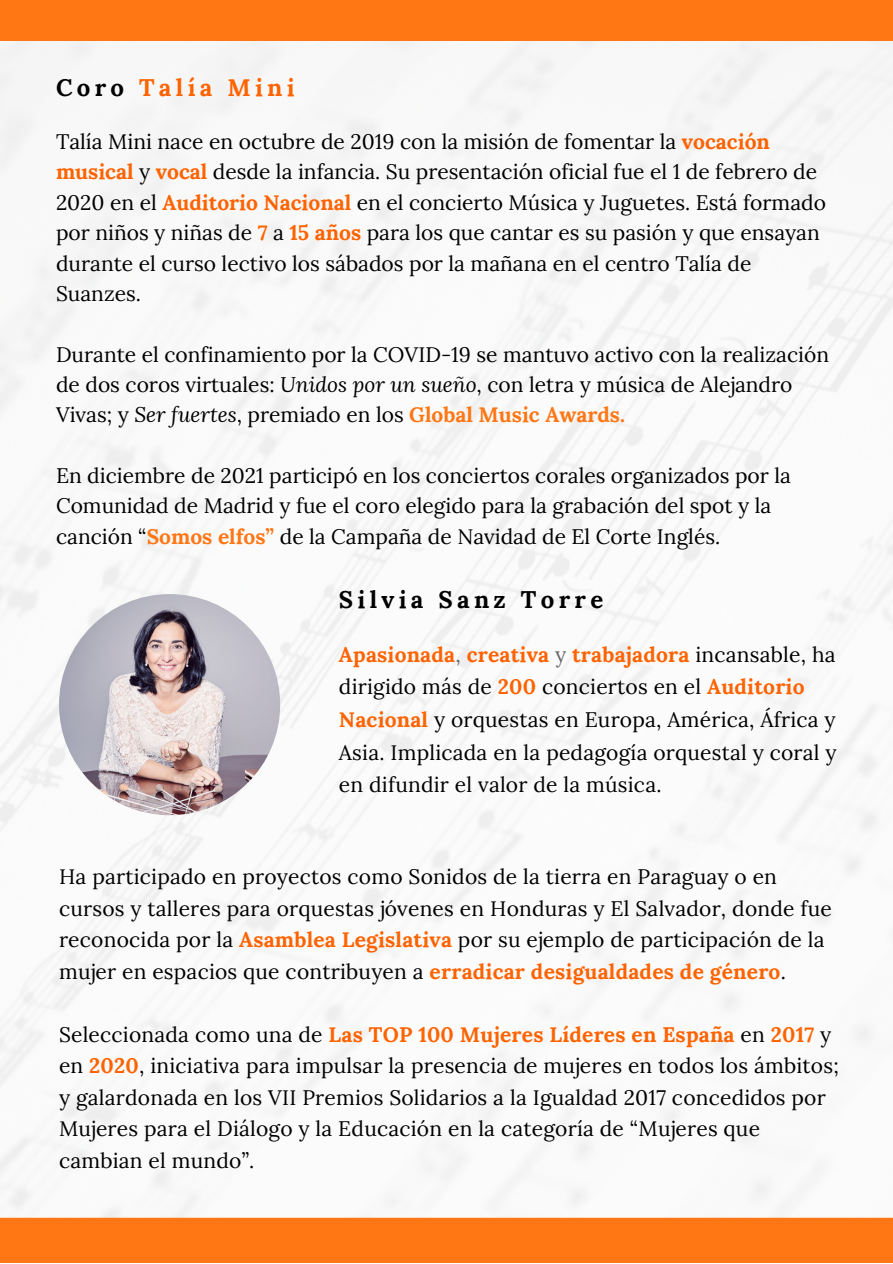
<style>
.page{position:relative;width:893px;height:1264px;background:#fff}
.page>*{position:absolute;margin:0;border:0;box-sizing:border-box;transform-origin:0 0}
.t1{font:700 24px "Lora";letter-spacing:.18em;color:#000}
.t2{font:700 24px "Lora";letter-spacing:.18em;color:#ff6300}
.t3{font:21px/30.3px "Lora";color:#000}
.s1{color:#000}
.s2{font-weight:700;color:#ff6300}
.s3{font-style:italic}
.s4{font-weight:700;color:#ff7715}
.s5{color:#666}
</style>
<div class="page">
<img style="left:59px;top:594px;width:221px;height:221px;border-radius:50%">
<div style="left:0;top:1217px;width:892px;height:45px;background:#ff7715"></div>
<div style="left:0;top:0;width:892px;height:41px;background:#ff7715"></div>
<p class="t2" style="left:56px;top:72px;width:240px"><span class="s1">Coro</span> Talía Mini</p>
<p class="t3" style="left:56px;top:126px;width:771px">Talía Mini nace en octubre de 2019 con la misión de fomentar la <span class="s2">vocación musical</span> y <span class="s2">vocal</span> desde la infancia. Su presentación oficial fue el 1 de febrero de 2020 en el <span class="s2">Auditorio Nacional</span> en el concierto Música y Juguetes. Está formado por niños y niñas de <span class="s2">7</span> a <span class="s2">15 años</span> para los que cantar es su pasión y que ensayan durante el curso lectivo los sábados por la mañana en el centro Talía de Suanzes.</p>
<p class="t3" style="left:56px;top:339px;width:774px">Durante el confinamiento por la COVID-19 se mantuvo activo con la realización de dos coros virtuales: <span class="s3">Unidos por un sueño</span>, con letra y música de Alejandro<br>Vivas; y <span class="s3">Ser fuertes</span>, premiado en los <span class="s4">Global Music Awards.</span></p>
<p class="t3" style="left:56px;top:460px;width:736px">En diciembre de 2021 participó en los conciertos corales organizados por la<br>Comunidad de Madrid y fue el coro elegido para la grabación del spot y la canción “<span class="s4">Somos elfos”</span> de la Campaña de Navidad de El Corte Inglés.</p>
<p class="t1" style="left:339px;top:584px;width:266px">Silvia Sanz Torre</p>
<p class="t3" style="left:339px;top:637px;width:499px;line-height:32.5px"><span class="s2">Apasionada</span><span class="s5">,</span> <span class="s2">creativa</span> <span class="s5">y</span> <span class="s2">trabajadora</span> incansable, ha dirigido más de <span class="s2">200</span> conciertos en el <span class="s2">Auditorio Nacional</span> y orquestas en Europa, América, África y Asia. Implicada en la pedagogía orquestal y coral y en difundir el valor de la música.</p>
<p class="t3" style="left:59px;top:861px;width:774px;line-height:31.5px">Ha participado en proyectos como Sonidos de la tierra en Paraguay o en cursos y talleres para orquestas jóvenes en Honduras y El Salvador, donde fue reconocida por la <span class="s2">Asamblea Legislativa</span> por su ejemplo de participación de la mujer en espacios que contribuyen a <span class="s2">erradicar desigualdades de género</span>.</p>
<p class="t3" style="left:59px;top:1018px;width:781px;line-height:31.5px">Seleccionada como una de <span class="s2">Las TOP 100 Mujeres Líderes en España</span> en <span class="s2">2017</span> y en <span class="s2">2020</span>, iniciativa para impulsar la presencia de mujeres en todos los ámbitos; y galardonada en los VII Premios Solidarios a la Igualdad 2017 concedidos por Mujeres para el Diálogo y la Educación en la categoría de “Mujeres que cambian el mundo”.</p>
</div>
